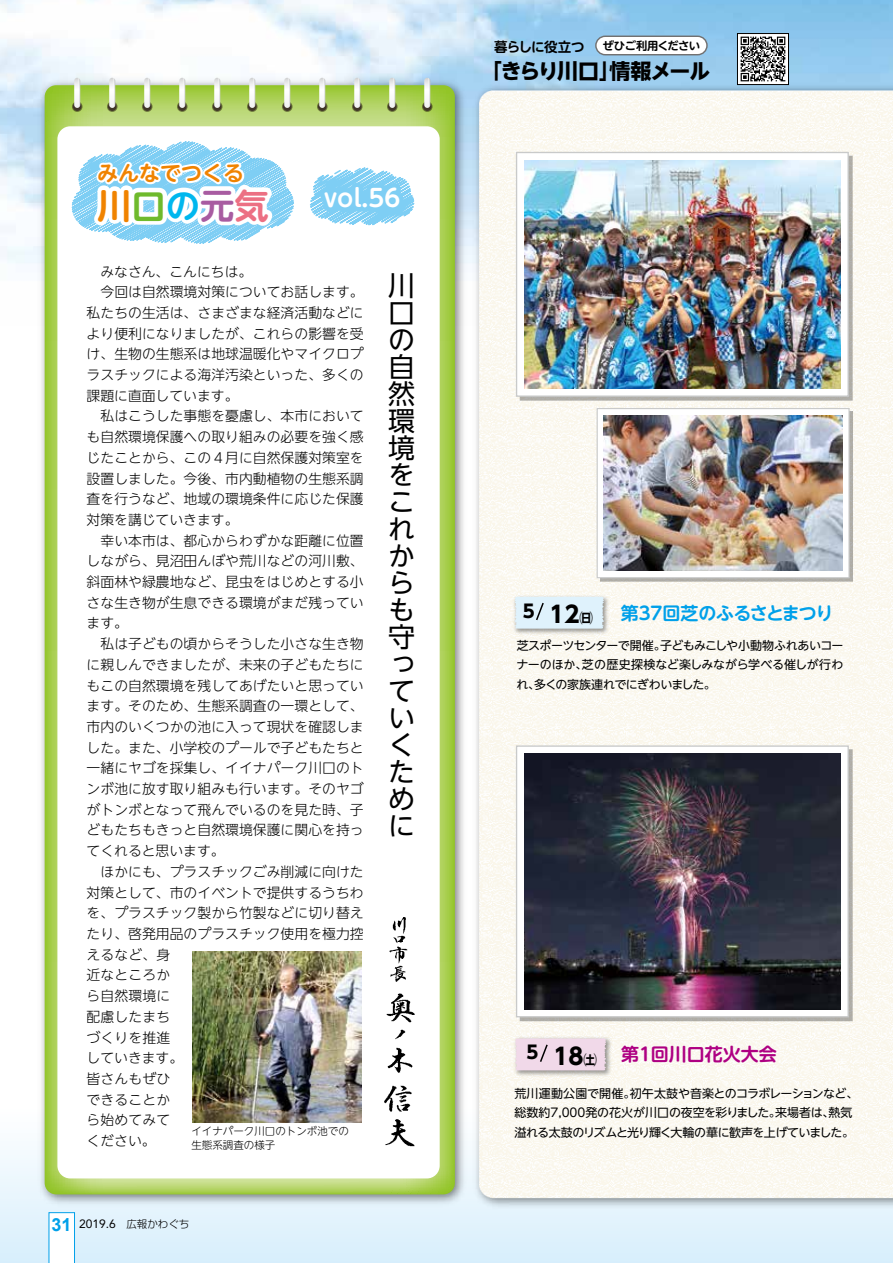
<style>
.page{position:relative;width:893px;height:1263px;background:#fff}
.page>*{position:absolute;margin:0;border:0;box-sizing:border-box;transform-origin:0 0}
.t1{font:700 34.35px "UD Shin M Go Pro De";color:#f08300}
.t2{font:27px/27px "UD Shin Go NT Pro";color:#000}
.t3{font:700 24px "UD Shin M Go Pro De";color:#fff}
.t4{font:700 22.8px "UD Shin Go NT Pro";color:#000}
.t5{font:700 21px "UD Shin Go NT Pro";letter-spacing:-.07em;color:#000}
.t6{font:700 21px "UD Shin M Go Pro De";color:#f08300}
.t7{font:700 18px "UD Shin M Go Pro De";letter-spacing:-.03em;color:#00a0e9}
.t8{font:700 18px "UD Shin M Go Pro De";color:#ae0082}
.t9{font:700 18px "Arial";color:#00a0e9}
.t10{font:700 18px "UD Shin Go NT Pro";color:#000}
.t11{font:300 13.8px/20.7px "UD Shin Go NT Pro";letter-spacing:.005em;color:#000}
.t12{font:700 13.5px "UD Shin M Go Pro De";letter-spacing:-.045em;color:#000}
.t13{font:700 13.5px "UD Shin Go NT Pro";color:#000}
.t14{font:12px/19.5px "UD Shin Go NT Pro";letter-spacing:-.03em;color:#000}
.t15{font:12px "UD Shin Go NT Pro";letter-spacing:-.055em;color:#000}
.t16{font:12px "UD Shin Go NT Pro";letter-spacing:.015em;color:#000}
.t17{font:12px "Avenir";color:#000}
.t18{font:700 11.25px "UD Shin M Go Pro De";letter-spacing:-.045em;color:#000}
.t19{font:300 10.5px/13.5px "UD Shin M Go Pro";color:#000}
.t20{font:300 10.5px "Shin Go Pro";color:#000}
.s1{color:#6fba2c}
.s2{color:#00b7ee}
.s3{color:#a85ca1}
.s4{color:#ec7083}
</style>
<div class="page">
<div style="left:0;top:1105px;width:893px;height:158px;background:linear-gradient(to bottom,#fff,#d7eefc)"></div>
<svg style="left:49px;top:1212px;width:26px;height:51px"></svg>
<img style="left:426px;top:0;width:467px;height:1251px">
<img style="left:34px;top:75px;width:436px;height:1134px">
<svg style="left:45px;top:85px;width:410px;height:1109px;background:#a9cf54"></svg>
<div style="left:57px;top:126px;width:383px;height:1052px;background:#fff;border-radius:13px"></div>
<svg style="left:72px;top:101px;width:11px;height:11px"></svg>
<svg style="left:73px;top:102px;width:9px;height:9px"></svg>
<svg style="left:74px;top:78px;width:6px;height:30px"></svg>
<svg style="left:107px;top:101px;width:11px;height:11px"></svg>
<svg style="left:108px;top:102px;width:9px;height:9px"></svg>
<svg style="left:109px;top:78px;width:6px;height:30px"></svg>
<svg style="left:142px;top:101px;width:11px;height:11px"></svg>
<svg style="left:143px;top:102px;width:9px;height:9px"></svg>
<svg style="left:144px;top:78px;width:6px;height:30px"></svg>
<svg style="left:177px;top:101px;width:11px;height:11px"></svg>
<svg style="left:178px;top:102px;width:9px;height:9px"></svg>
<svg style="left:179px;top:78px;width:6px;height:30px"></svg>
<svg style="left:212px;top:101px;width:11px;height:11px"></svg>
<svg style="left:213px;top:102px;width:9px;height:9px"></svg>
<svg style="left:214px;top:78px;width:6px;height:30px"></svg>
<svg style="left:247px;top:101px;width:11px;height:11px"></svg>
<svg style="left:248px;top:102px;width:9px;height:9px"></svg>
<svg style="left:249px;top:78px;width:6px;height:30px"></svg>
<svg style="left:282px;top:101px;width:11px;height:11px"></svg>
<svg style="left:283px;top:102px;width:9px;height:9px"></svg>
<svg style="left:284px;top:78px;width:6px;height:30px"></svg>
<svg style="left:317px;top:101px;width:11px;height:11px"></svg>
<svg style="left:318px;top:102px;width:9px;height:9px"></svg>
<svg style="left:319px;top:78px;width:6px;height:30px"></svg>
<svg style="left:352px;top:101px;width:11px;height:11px"></svg>
<svg style="left:353px;top:102px;width:9px;height:9px"></svg>
<svg style="left:354px;top:78px;width:6px;height:30px"></svg>
<svg style="left:387px;top:101px;width:11px;height:11px"></svg>
<svg style="left:388px;top:102px;width:9px;height:9px"></svg>
<svg style="left:389px;top:78px;width:6px;height:30px"></svg>
<svg style="left:422px;top:101px;width:11px;height:11px"></svg>
<svg style="left:423px;top:102px;width:9px;height:9px"></svg>
<svg style="left:424px;top:78px;width:6px;height:30px"></svg>
<img style="left:384px;top:917px;width:31px;height:230px">
<svg style="left:34px;top:128px;width:444px;height:136px"></svg>
<img style="left:739px;top:35px;width:48px;height:48px">
<div style="left:737px;top:33px;width:52px;height:52px;border:1px solid #000"></div>
<div style="left:596px;top:36px;width:111px;height:19px;background:#fff;border-radius:9px"></div>
<div style="left:595px;top:36px;width:113px;height:19px;border:1px solid #727171;border-radius:9px"></div>
<img style="left:511px;top:593px;width:101px;height:43px">
<svg style="left:514px;top:597px;width:90px;height:32px;background:#dbedf6"></svg>
<div style="left:517px;top:152px;width:331px;height:244px;background:#fff"></div>
<div style="left:516px;top:152px;width:333px;height:245px;border:1px solid #c9caca"></div>
<img style="left:524px;top:160px;width:316px;height:228px">
<img style="left:511px;top:1035px;width:103px;height:43px">
<svg style="left:515px;top:1038px;width:91px;height:32px;background:#edd6e5"></svg>
<img style="left:192px;top:951px;width:169px;height:171px">
<div style="left:597px;top:408px;width:252px;height:170px;background:#fff"></div>
<div style="left:597px;top:408px;width:253px;height:170px;border:1px solid #c9caca"></div>
<img style="left:604px;top:415px;width:238px;height:156px">
<div style="left:517px;top:746px;width:331px;height:271px;background:#fff"></div>
<div style="left:516px;top:745px;width:333px;height:272px;border:1px solid #c9caca"></div>
<img style="left:524px;top:754px;width:316px;height:255px">
<img style="left:892px;top:37px;width:1px;height:1175px">
<h3 class="t6" style="left:97px;top:156px;width:148px">みんなでつくる</h3>
<h1 class="t1" style="left:97px;top:177px;width:173px">川<span class="s1">口</span><span class="s2">の</span><span class="s3">元</span><span class="s4">気</span></h1>
<h3 class="t3" style="left:324px;top:179px;width:78px">vol.56</h3>
<p class="t11" style="left:87px;top:260px;width:279px">　みなさん、こんにちは。<br>　今回は自然環境対策についてお話します。私たちの生活は、さまざまな経済活動などにより便利になりましたが、これらの影響を受け、生物の生態系は地球温暖化やマイクロプラスチックによる海洋汚染といった、多くの課題に直面しています。<br>　私はこうした事態を憂慮し、本市においても自然環境保護への取り組みの必要を強く感じたことから、この４月に自然保護対策室を設置しました。今後、市内動植物の生態系調査を行うなど、地域の環境条件に応じた保護対策を講じていきます。<br>　幸い本市は、都心からわずかな距離に位置しながら、見沼田んぼや荒川などの河川敷、斜面林や緑農地など、昆虫をはじめとする小さな生き物が生息できる環境がまだ残っています。<br>　私は子どもの頃からそうした小さな生き物に親しんできましたが、未来の子どもたちにもこの自然環境を残してあげたいと思っています。そのため、生態系調査の一環として、市内のいくつかの池に入って現状を確認しました。また、小学校のプールで子どもたちと一緒にヤゴを採集し、イイナパーク川口のトンボ池に放す取り組みも行います。そのヤゴがトンボとなって飛んでいるのを見た時、子どもたちもきっと自然環境保護に関心を持ってくれると思います。<br>　ほかにも、プラスチックごみ削減に向けた対策として、市のイベントで提供するうちわを、プラスチック製から竹製などに切り替えたり、啓発用品のプラスチック使用を極力控えるなど、身<br>近なところか<br>ら自然環境に<br>配慮したまち<br>づくりを推進<br>していきます。<br>皆さんもぜひ<br>できることか<br>ら始めてみて<br>ください。</p>
<p class="t19" style="left:191px;top:1124px;width:159px">イイナパーク川口のトンボ池での生態系調査の様子</p>
<h2 class="t2" style="left:388px;top:272px;width:28px">川口の自然環境をこれからも守っていくために</h2>
<h3 class="t9" style="left:52px;top:1213px;width:22px">31</h3>
<p class="t17" style="left:79px;top:1217px;width:38px">2019.6</p>
<p class="t20" style="left:126px;top:1215px;width:65px">広報かわぐち</p>
<p class="t12" style="left:494px;top:35px;width:92px">暮らしに役立つ</p>
<p class="t18" style="left:603px;top:37px;width:99px">ぜひご利用ください</p>
<h3 class="t5" style="left:481px;top:54px;width:141px">「きらり川口」</h3>
<h3 class="t5" style="left:610px;top:54px;width:102px">情報メール</h3>
<h3 class="t10" style="left:523px;top:596px;width:13px">5</h3>
<h3 class="t4" style="left:549px;top:595px;width:32px">12</h3>
<p class="t13" style="left:580px;top:607px;width:15px">㈰</p>
<h3 class="t7" style="left:621px;top:599px;width:214px">第37回芝のふるさとまつり</h3>
<p class="t14" style="left:582px;top:635px;width:263px;text-indent:-65px">芝スポーツセンターで開催。<br>芝の歴史探検など楽しみながら学べる催しが行わ</p>
<p class="t14" style="left:660px;top:635px;width:185px">子どもみこしや小動物ふれあいコー</p>
<p class="t14" style="left:534px;top:655px;width:183px;text-indent:-18px">ナーのほか、<br>多くの家族連れでにぎわいました。</p>
<p class="t14" style="left:516px;top:674px;width:25px">れ、</p>
<h3 class="t10" style="left:527px;top:1038px;width:13px">5</h3>
<h3 class="t4" style="left:553px;top:1037px;width:32px">18</h3>
<p class="t13" style="left:584px;top:1048px;width:15px">㈯</p>
<h3 class="t8" style="left:651px;top:1040px;width:127px">回川口花火大会</h3>
<h3 class="t8" style="left:621px;top:1040px;width:19px">第</h3>
<h3 class="t8" style="left:636px;top:1040px;width:19px">１</h3>
<p class="t15" style="left:630px;top:1083px;width:230px">初午太鼓や音楽とのコラボレーションなど、</p>
<p class="t16" style="left:514px;top:1083px;width:123px">荒川運動公園で開催。</p>
<p class="t14" style="left:514px;top:1103px;width:341px">総数約7,000発の花火が川口の夜空を彩りました。<br>溢れる太鼓のリズムと光り輝く大輪の華に歓声を上げていました。</p>
<p class="t14" style="left:828px;top:1103px;width:26px">熱気</p>
<p class="t14" style="left:775px;top:1103px;width:61px">来場者は、</p>
</div>
